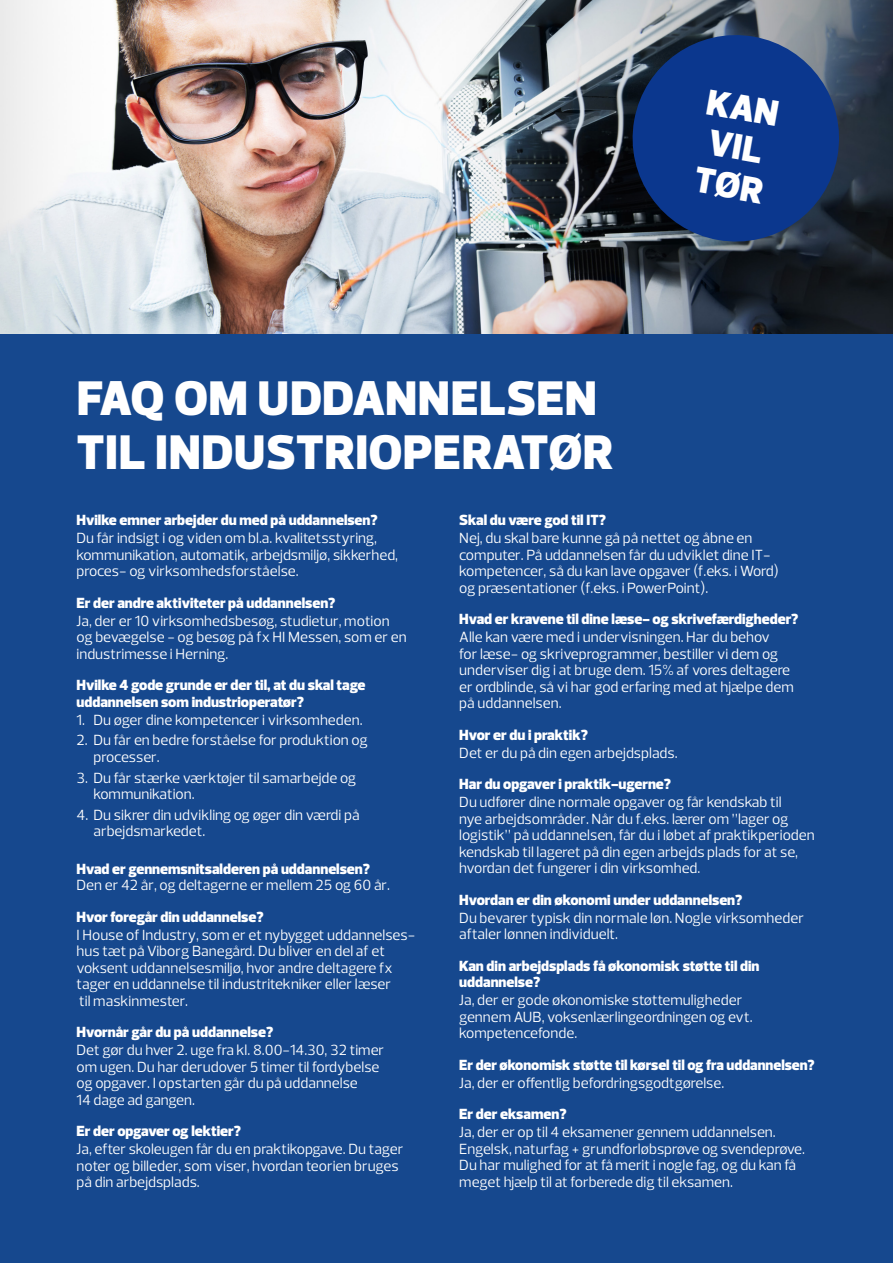
<style>
.page{position:relative;width:893px;height:1263px;background:#16488e}
.page>*{position:absolute;margin:0;border:0;box-sizing:border-box;transform-origin:0 0}
.t1{font:900 49.5px "Prelo";letter-spacing:.015em;color:#fff}
.t2{font:15px/16.5px "Prelo";color:#fff}
.t3{font:900 15px/16.5px "Prelo";color:#fff}
</style>
<div class="page">
<img style="left:0;top:0;width:893px;height:333px">
<svg style="left:624px;top:27px;width:223px;height:223px;fill:#0b378e"></svg>
<div style="left:693px;top:89px;width:86px;height:114px;background:#0b378e"></div>
<p class="t1" style="left:77px;top:367px;width:522px">FAQ OM UDDANNELSEN</p>
<p class="t1" style="left:77px;top:421px;width:538px">TIL INDUSTRIOPERATØR</p>
<p class="t3" style="left:77px;top:512px;width:303px">Hvilke emner arbejder du med på uddannelsen?</p>
<p class="t2" style="left:77px;top:530px;width:323px">Du får indsigt i og viden om bl.a. kvalitetsstyring, kommunikation, automatik, arbejdsmiljø, sikkerhed, proces- og virksomhedsforståelse.</p>
<p class="t3" style="left:77px;top:594px;width:260px">Er der andre aktiviteter på uddannelsen?</p>
<p class="t2" style="left:77px;top:612px;width:332px">Ja, der er 10 virksomhedsbesøg, studietur, motion og bevægelse - og besøg på fx HI Messen, som er en industrimesse i Herning.</p>
<p class="t3" style="left:77px;top:677px;width:291px">Hvilke 4 gode grunde er der til, at du skal tage uddannelsen som industrioperatør?</p>
<p class="t2" style="left:77px;top:711px;width:288px">1. Du øger dine kompetencer i virksomheden.</p>
<p class="t2" style="left:94px;top:732px;width:276px;text-indent:-17px">2. Du får en bedre forståelse for produktion og processer.</p>
<p class="t2" style="left:94px;top:769px;width:264px;text-indent:-17px">3. Du får stærke værktøjer til samarbejde og kommunikation.</p>
<p class="t2" style="left:94px;top:807px;width:268px;text-indent:-17px">4. Du sikrer din udvikling og øger din værdi på arbejdsmarkedet.</p>
<p class="t3" style="left:77px;top:860px;width:295px">Hvad er gennemsnitsalderen på uddannelsen?</p>
<p class="t2" style="left:77px;top:877px;width:315px">Den er 42 år, og deltagerne er mellem 25 og 60 år.</p>
<p class="t3" style="left:77px;top:908px;width:189px">Hvor foregår din uddannelse?</p>
<p class="t2" style="left:77px;top:926px;width:340px">I House of Industry, som er et nybygget uddannelses&shy;hus tæt på Viborg Banegård. Du bliver en del af et voksent uddannelsesmiljø, hvor andre deltagere fx</p>
<p class="t2" style="left:77px;top:976px;width:316px">tager en uddannelse til industritekniker eller læser</p>
<p class="t2" style="left:79px;top:992px;width:110px">til maskinmester.</p>
<p class="t3" style="left:77px;top:1024px;width:198px">Hvornår går du på uddannelse?</p>
<p class="t2" style="left:77px;top:1042px;width:309px">Det gør du hver 2. uge fra kl. 8.00-14.30, 32 timer</p>
<p class="t2" style="left:77px;top:1058px;width:304px">om ugen. Du har derudover 5 timer til fordybelse</p>
<p class="t2" style="left:77px;top:1075px;width:283px">og opgaver. I opstarten går du på uddannelse</p>
<p class="t2" style="left:77px;top:1091px;width:120px">14 dage ad gangen.</p>
<p class="t3" style="left:77px;top:1123px;width:166px">Er der opgaver og lektier?</p>
<p class="t2" style="left:77px;top:1141px;width:328px">Ja, efter skoleugen får du en praktikopgave. Du tager noter og billeder, som viser, hvordan teorien bruges</p>
<p class="t2" style="left:77px;top:1174px;width:125px">på din arbejdsplads.</p>
<p class="t3" style="left:459px;top:512px;width:148px">Skal du være god til IT?</p>
<p class="t2" style="left:459px;top:530px;width:321px">Nej, du skal bare kunne gå på nettet og åbne en computer. På uddannelsen får du udviklet dine IT&shy;kompetencer, så du kan lave opgaver (f.eks. i Word)</p>
<p class="t2" style="left:459px;top:579px;width:250px">og præsentationer (f.eks. i PowerPoint).</p>
<p class="t3" style="left:459px;top:611px;width:341px">Hvad er kravene til dine læse- og skrivefærdigheder?</p>
<p class="t2" style="left:459px;top:629px;width:332px">Alle kan være med i undervisningen. Har du behov for læse- og skriveprogrammer, bestiller vi dem og underviser dig i at bruge dem. 15% af vores deltagere</p>
<p class="t2" style="left:459px;top:678px;width:336px">er ordblinde, så vi har god erfaring med at hjælpe dem</p>
<p class="t2" style="left:459px;top:695px;width:104px">på uddannelsen.</p>
<p class="t3" style="left:459px;top:726px;width:130px">Hvor er du i praktik?</p>
<p class="t2" style="left:459px;top:744px;width:220px">Det er du på din egen arbejdsplads.</p>
<p class="t3" style="left:459px;top:776px;width:213px">Har du opgaver i praktik-ugerne?</p>
<p class="t2" style="left:459px;top:794px;width:357px">Du udfører dine normale opgaver og får kendskab til<br>nye arbejdsområder. Når du f.eks. lærer om ”lager og logistik” på uddannelsen, får du i løbet af praktikperioden kendskab til lageret på din egen arbejds plads for at se, hvordan det fungerer i din virksomhed.</p>
<p class="t3" style="left:459px;top:891px;width:285px">Hvordan er din økonomi under uddannelsen?</p>
<p class="t2" style="left:459px;top:909px;width:346px">Du bevarer typisk din normale løn. Nogle virksomheder aftaler lønnen individuelt.</p>
<p class="t3" style="left:459px;top:957px;width:302px">Kan din arbejdsplads få økonomisk støtte til din uddannelse?</p>
<p class="t2" style="left:459px;top:992px;width:295px">Ja, der er gode økonomiske støttemuligheder gennem AUB, voksenlærlingeordningen og evt. kompetencefonde.</p>
<p class="t3" style="left:459px;top:1056px;width:357px">Er der økonomisk støtte til kørsel til og fra uddannelsen?</p>
<p class="t2" style="left:459px;top:1074px;width:267px">Ja, der er offentlig befordringsgodtgørelse.</p>
<p class="t3" style="left:459px;top:1106px;width:109px">Er der eksamen?</p>
<p class="t2" style="left:459px;top:1124px;width:347px">Ja, der er op til 4 eksamener gennem uddannelsen.<br>Engelsk, naturfag + grundforløbsprøve og svendeprøve.<br>Du har mulighed for at få merit i nogle fag, og du kan få meget hjælp til at forberede dig til eksamen.</p>
</div>
